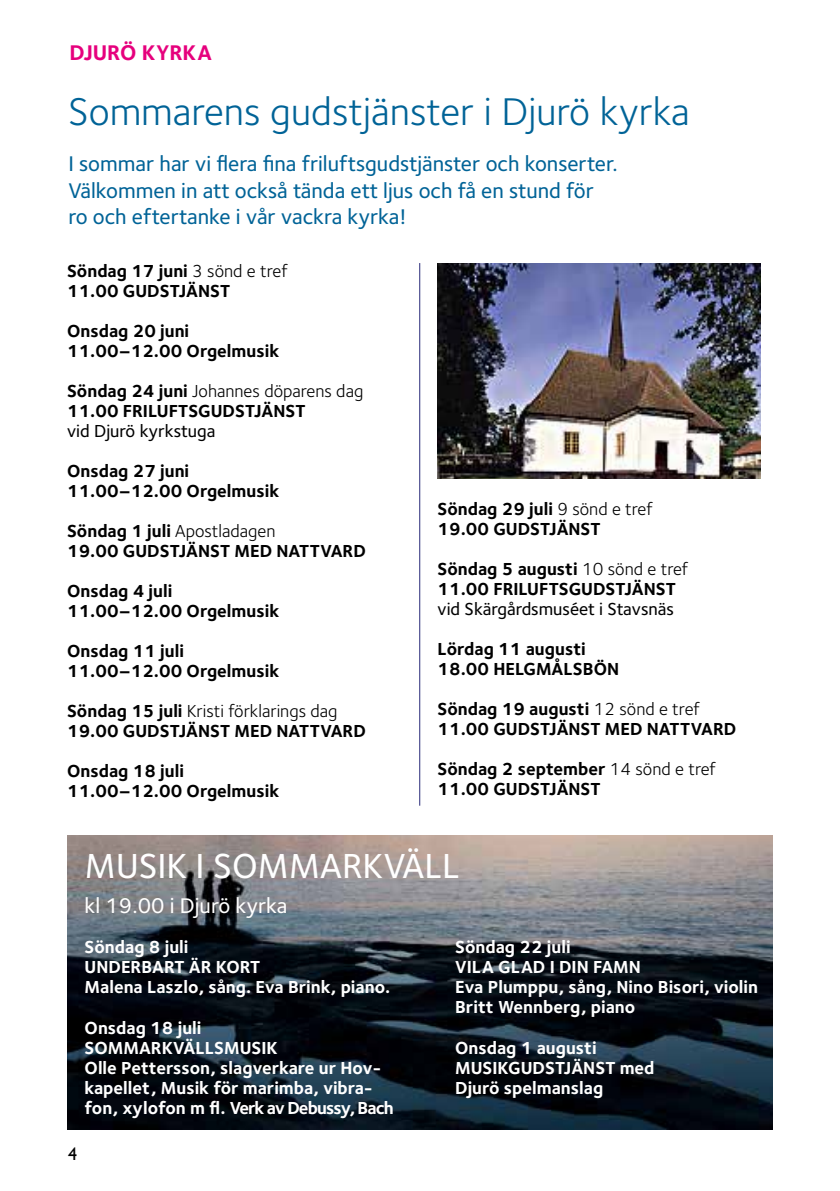
<style>
.page{position:relative;width:840px;height:1191px;background:#fff}
.page>*{position:absolute;margin:0;border:0;box-sizing:border-box;transform-origin:0 0}
.t1{font:40px "Foundry Sterling";color:#006397}
.t2{font:500 36px "Foundry Sterling";color:#fff}
.t3{font:500 22px/26.4px "Foundry Sterling";color:#006397}
.t4{font:500 22px "Foundry Sterling";color:#fff}
.t5{font:700 22px "Foundry Sterling";color:#e6007d}
.t6{font:700 18px/20px "Foundry Sterling";color:#000}
.t7{font:700 18px/20px "Foundry Sterling";color:#fff}
.t8{font:500 18px "Foundry Sterling";color:#000}
.t9{font:18px "Gill Sans";color:#000}
.s1{font-weight:400}
</style>
<div class="page">
<img style="left:67px;top:835px;width:705px;height:294px">
<img style="left:437px;top:263px;width:323px;height:215px">
<hr style="left:419px;top:263px;width:1px;height:542px;background:#282979">
<p class="t5" style="left:69px;top:37px;width:144px">DJURÖ KYRKA</p>
<h1 class="t1" style="left:68px;top:83px;width:622px">Sommarens gudstjänster i Djurö kyrka</h1>
<p class="t3" style="left:68px;top:150px;width:550px">I sommar har vi flera fina friluftsgudstjänster och konserter.<br>Välkommen in att också tända ett ljus och få en stund för ro och eftertanke i vår vackra kyrka!</p>
<p class="t6" style="left:67px;top:260px;width:222px">Söndag 17 juni <span class="s1">3 sönd e tref<br></span>11.00 GUDSTJÄNST</p>
<p class="t6" style="left:67px;top:320px;width:213px">Onsdag 20 juni<br>11.00–12.00 Orgelmusik</p>
<p class="t6" style="left:67px;top:380px;width:297px">Söndag 24 juni <span class="s1">Johannes döparens dag<br></span>11.00 FRILUFTSGUDSTJÄNST</p>
<p class="t8" style="left:67px;top:418px;width:150px">vid Djurö kyrkstuga</p>
<p class="t6" style="left:67px;top:460px;width:213px">Onsdag 27 juni<br>11.00–12.00 Orgelmusik</p>
<p class="t6" style="left:67px;top:520px;width:300px">Söndag 1 juli <span class="s1">Apostladagen<br></span>19.00 GUDSTJÄNST MED NATTVARD</p>
<p class="t6" style="left:67px;top:580px;width:213px">Onsdag 4 juli<br>11.00–12.00 Orgelmusik</p>
<p class="t6" style="left:67px;top:640px;width:213px">Onsdag 11 juli<br>11.00–12.00 Orgelmusik</p>
<p class="t6" style="left:67px;top:700px;width:300px">Söndag 15 juli <span class="s1">Kristi förklarings dag<br></span>19.00 GUDSTJÄNST MED NATTVARD</p>
<p class="t6" style="left:67px;top:760px;width:213px">Onsdag 18 juli<br>11.00–12.00 Orgelmusik</p>
<p class="t6" style="left:437px;top:498px;width:217px">Söndag 29 juli <span class="s1">9 sönd e tref<br></span>19.00 GUDSTJÄNST</p>
<p class="t6" style="left:437px;top:558px;width:252px">Söndag 5 augusti <span class="s1">10 sönd e tref<br></span>11.00 FRILUFTSGUDSTJÄNST</p>
<p class="t8" style="left:437px;top:596px;width:238px">vid Skärgårdsmuséet i Stavsnäs</p>
<p class="t6" style="left:437px;top:638px;width:183px">Lördag 11 augusti<br>18.00 HELGMÅLSBÖN</p>
<p class="t6" style="left:437px;top:698px;width:300px">Söndag 19 augusti <span class="s1">12 sönd e tref<br></span>11.00 GUDSTJÄNST MED NATTVARD</p>
<p class="t6" style="left:437px;top:758px;width:280px">Söndag 2 september <span class="s1">14 sönd e tref<br></span>11.00 GUDSTJÄNST</p>
<h2 class="t2" style="left:85px;top:840px;width:376px">MUSIK I SOMMARKVÄLL</h2>
<p class="t4" style="left:85px;top:890px;width:204px">kl 19.00 i Djurö kyrka</p>
<p class="t7" style="left:85px;top:936px;width:307px">Söndag 8 juli<br>UNDERBART ÄR KORT<br>Malena Laszlo, sång. Eva Brink, piano.</p>
<p class="t7" style="left:85px;top:1017px;width:310px">Onsdag 18 juli<br>SOMMARKVÄLLSMUSIK<br>Olle Pettersson, slagverkare ur Hov&shy;kapellet, Musik för marimba, vibra&shy;fon, xylofon m fl. Verk av Debussy, Bach</p>
<p class="t7" style="left:455px;top:936px;width:304px">Söndag 22 juli<br>VILA GLAD I DIN FAMN<br>Eva Plumppu, sång, Nino Bisori, violin<br>Britt Wennberg, piano</p>
<p class="t7" style="left:455px;top:1037px;width:201px">Onsdag 1 augusti<br>MUSIKGUDSTJÄNST med<br>Djurö spelmanslag</p>
<p class="t9" style="left:68px;top:1143px;width:10px">4</p>
</div>
